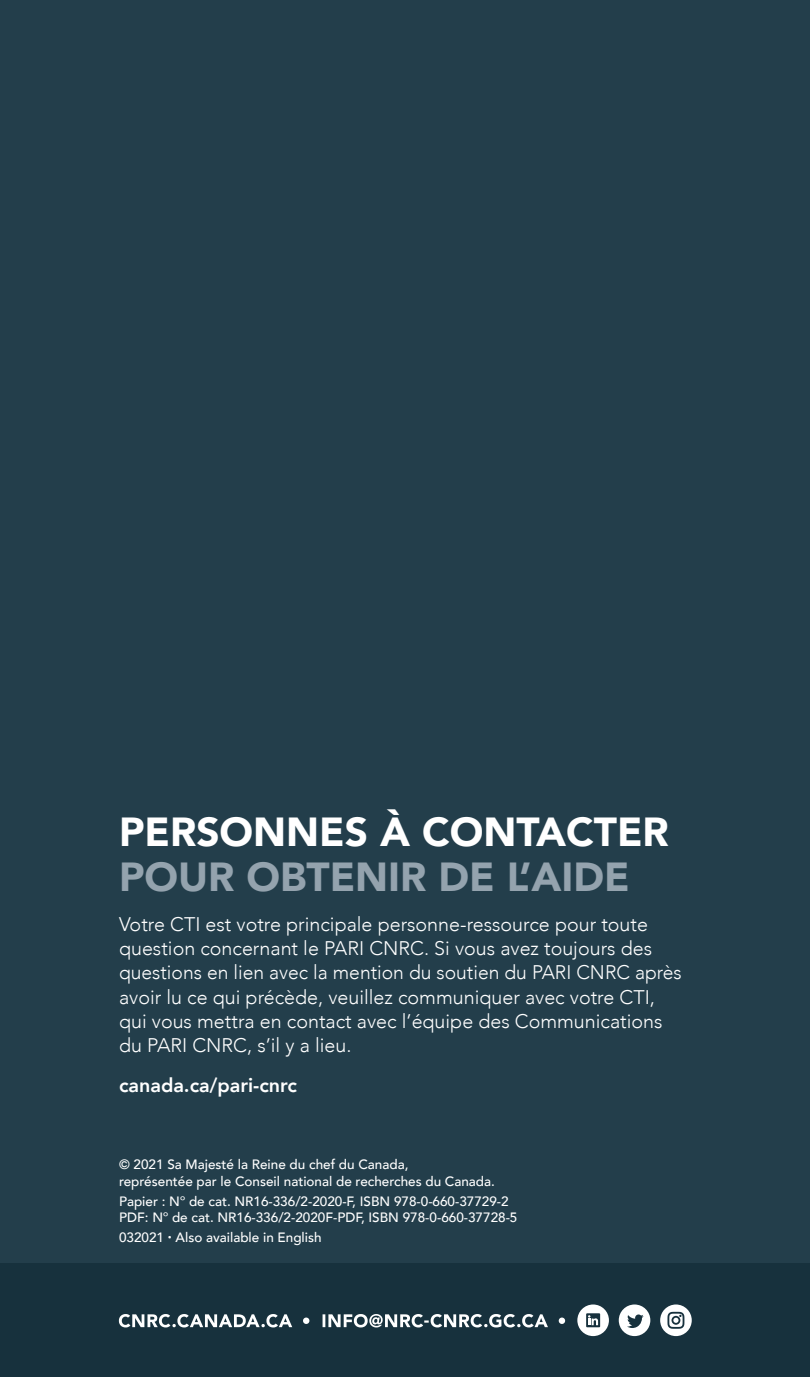
<style>
.page{position:relative;width:810px;height:1377px;background:#233e4b}
.page>*{position:absolute;margin:0;border:0;box-sizing:border-box;transform-origin:0 0}
.t1{font:900 40.5px "Avenir";color:#fff}
.t2{font:900 40.5px "Avenir";color:#94a3ae}
.t3{font:300 19.8px/24.3px "Avenir";color:#fff}
.t4{font:800 19.8px "Avenir";color:#fff}
.t5{font:500 13.5px/16.2px "Avenir";color:#fff}
.s1{font-weight:400}
.s2{font-weight:900}
</style>
<div class="page">
<div style="left:0;top:1264px;width:810px;height:113px;background:#17313d"></div>
<svg style="left:119px;top:1314px;width:446px;height:13px"></svg>
<svg style="left:619px;top:1305px;width:31px;height:31px"></svg>
<svg style="left:577px;top:1305px;width:32px;height:31px"></svg>
<svg style="left:660px;top:1305px;width:32px;height:31px"></svg>
<h1 class="t1" style="left:119px;top:797px;width:551px">PERSONNES À CONTACTER</h1>
<h1 class="t2" style="left:119px;top:842px;width:512px">POUR OBTENIR DE L’AIDE</h1>
<p class="t3" style="left:119px;top:912px;width:564px">Votre CTI est votre principale personne-ressource pour toute question concernant le PARI CNRC. Si vous avez toujours des questions en lien avec la mention du soutien du PARI CNRC après avoir lu ce qui précède, veuillez communiquer avec votre CTI, qui vous mettra en contact avec l’équipe des Communications du PARI CNRC, s’il y a lieu.</p>
<p class="t4" style="left:119px;top:1070px;width:179px">canada.ca/pari-cnrc</p>
<p class="t5" style="left:119px;top:1156px;width:377px">© 2021 Sa Majesté la Reine du chef du Canada,<br>représentée par le Conseil national de recherches du Canada.</p>
<p class="t5" style="left:119px;top:1192px;width:400px">Papier : N<span class="s1">º</span> de cat. NR16-336/2-2020-F, ISBN 978-0-660-37729-2<br>PDF: N<span class="s1">º</span> de cat. NR16-336/2-2020F-PDF, ISBN 978-0-660-37728-5</p>
<p class="t5" style="left:119px;top:1229px;width:204px">032021 <span class="s2">·</span> Also available in English</p>
</div>
